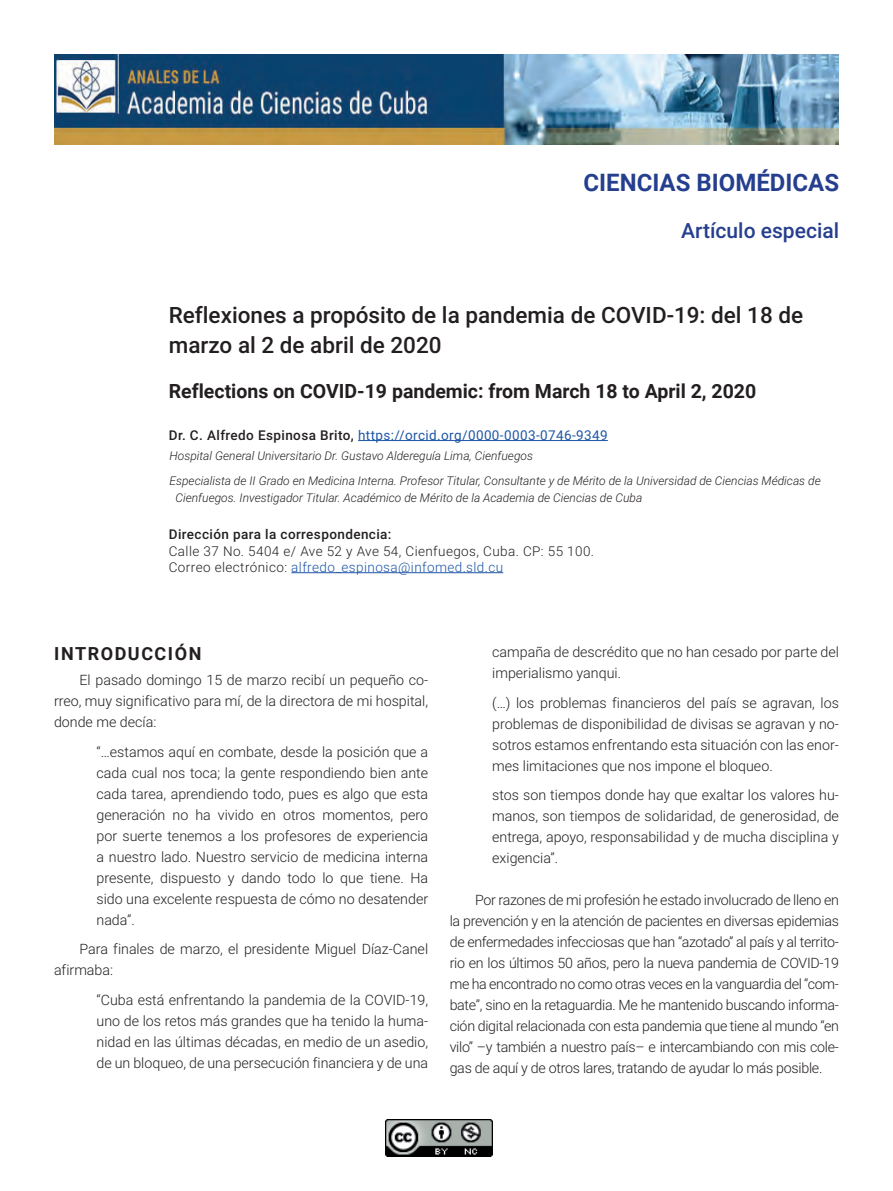
<style>
.page{position:relative;width:893px;height:1191px;background:#fff}
.page>*{position:absolute;margin:0;border:0;box-sizing:border-box;transform-origin:0 0}
.t1{font:700 24px "Roboto";color:#253f8e}
.t2{font:500 22.5px/30px "Roboto";color:#231f20}
.t3{font:500 21px "Roboto";color:#253f8e}
.t4{font:700 19.5px "Roboto";color:#231f20}
.t5{font:700 18px "Roboto";letter-spacing:.085em;color:#231f20}
.t6{font:300 14.25px/21px "Roboto";color:#231f20;text-align:justify}
.t7{font:300 13.5px/16.2px "Roboto";letter-spacing:.03em;color:#231f20}
.t8{font:13.5px "Roboto";letter-spacing:.03em;color:#1e56a6}
.t9{font:500 13.5px "Roboto";letter-spacing:.03em;color:#231f20}
.t10{font:italic 300 12px/25px "Roboto";color:#231f20}
.s1{font-weight:500;color:#231f20}
.s2{color:#1e56a6}
</style>
<div class="page">
<img style="left:54px;top:54px;width:785px;height:91px">
<img style="left:386px;top:1119px;width:106px;height:37px">
<hr style="left:358px;top:440px;width:250px;height:1px;background:#1e56a6">
<hr style="left:291px;top:572px;width:212px;height:1px;background:#1e56a6">
<h1 class="t1" style="left:584px;top:166px;width:257px">CIENCIAS BIOMÉDICAS</h1>
<h3 class="t3" style="left:681px;top:215px;width:159px">Artículo especial</h3>
<h2 class="t2" style="left:169px;top:302px;width:636px">Reflexiones a propósito de la pandemia de COVID-19: del 18 de marzo al 2 de abril de 2020</h2>
<h3 class="t4" style="left:169px;top:377px;width:589px">Reflections on COVID-19 pandemic: from March 18 to April 2, 2020</h3>
<p class="t8" style="left:169px;top:427px;width:440px"><span class="s1">Dr. C. Alfredo Espinosa Brito,</span> https://orcid.org/0000-0003-0746-9349</p>
<p class="t10" style="left:170px;top:443px;width:653px">Hospital General Universitario Dr. Gustavo Aldereguía Lima, Cienfuegos<br>Especialista de II Grado en Medicina Interna. Profesor Titular, Consultante y de Mérito de la Universidad de Ciencias Médicas de</p>
<p class="t10" style="left:176px;top:485px;width:468px">Cienfuegos. Investigador Titular. Académico de Mérito de la Academia de Ciencias de Cuba</p>
<p class="t9" style="left:169px;top:525px;width:224px">Dirección para la correspondencia:</p>
<p class="t7" style="left:169px;top:543px;width:427px">Calle 37 No. 5404 e/ Ave 52 y Ave 54, Cienfuegos, Cuba. CP: 55 100.<br>Correo electrónico: <span class="s2">alfredo_espinosa@infomed.sld.cu</span></p>
<p class="t5" style="left:54px;top:641px;width:149px">INTRODUCCIÓN</p>
<p class="t6" style="left:54px;top:670px;width:376px;text-indent:26px">El pasado domingo 15 de marzo recibí un pequeño co&shy;rreo, muy significativo para mí, de la directora de mi hospital, donde me decía:</p>
<p class="t6" style="left:97px;top:741px;width:333px">“…estamos aquí en combate, desde la posición que a cada cual nos toca; la gente respondiendo bien ante cada tarea, aprendiendo todo, pues es algo que esta generación no ha vivido en otros momentos, pero por suerte tenemos a los profesores de experiencia a nuestro lado. Nuestro servicio de medicina interna presente, dispuesto y dando todo lo que tiene. Ha sido una excelente respuesta de cómo no desatender nada”.</p>
<p class="t6" style="left:54px;top:939px;width:376px;text-indent:26px">Para finales de marzo, el presidente Miguel Díaz-Canel afirmaba:</p>
<p class="t6" style="left:97px;top:989px;width:333px">“Cuba está enfrentando la pandemia de la COVID-19, uno de los retos más grandes que ha tenido la huma&shy;nidad en las últimas décadas, en medio de un asedio, de un bloqueo, de una persecución financiera y de una</p>
<p class="t6" style="left:492px;top:642px;width:348px">campaña de descrédito que no han cesado por parte del imperialismo yanqui.</p>
<p class="t6" style="left:492px;top:692px;width:348px">(…) los problemas financieros del país se agravan, los problemas de disponibilidad de divisas se agravan y no&shy;sotros estamos enfrentando esta situación con las enor&shy;mes limitaciones que nos impone el bloqueo.</p>
<p class="t6" style="left:492px;top:785px;width:348px">stos son tiempos donde hay que exaltar los valores hu&shy;manos, son tiempos de solidaridad, de generosidad, de entrega, apoyo, responsabilidad y de mucha disciplina y exigencia”.</p>
<p class="t6" style="left:450px;top:890px;width:391px;text-indent:26px">Por razones de mi profesión he estado involucrado de lleno en la prevención y en la atención de pacientes en diversas epidemias de enfermedades infecciosas que han “azotado” al país y al territo&shy;rio en los últimos 50 años, pero la nueva pandemia de COVID-19 me ha encontrado no como otras veces en la vanguardia del “com&shy;bate”, sino en la retaguardia. Me he mantenido buscando informa&shy;ción digital relacionada con esta pandemia que tiene al mundo “en vilo” –y también a nuestro país– e intercambiando con mis cole&shy;gas de aquí y de otros lares, tratando de ayudar lo más posible.</p>
</div>
